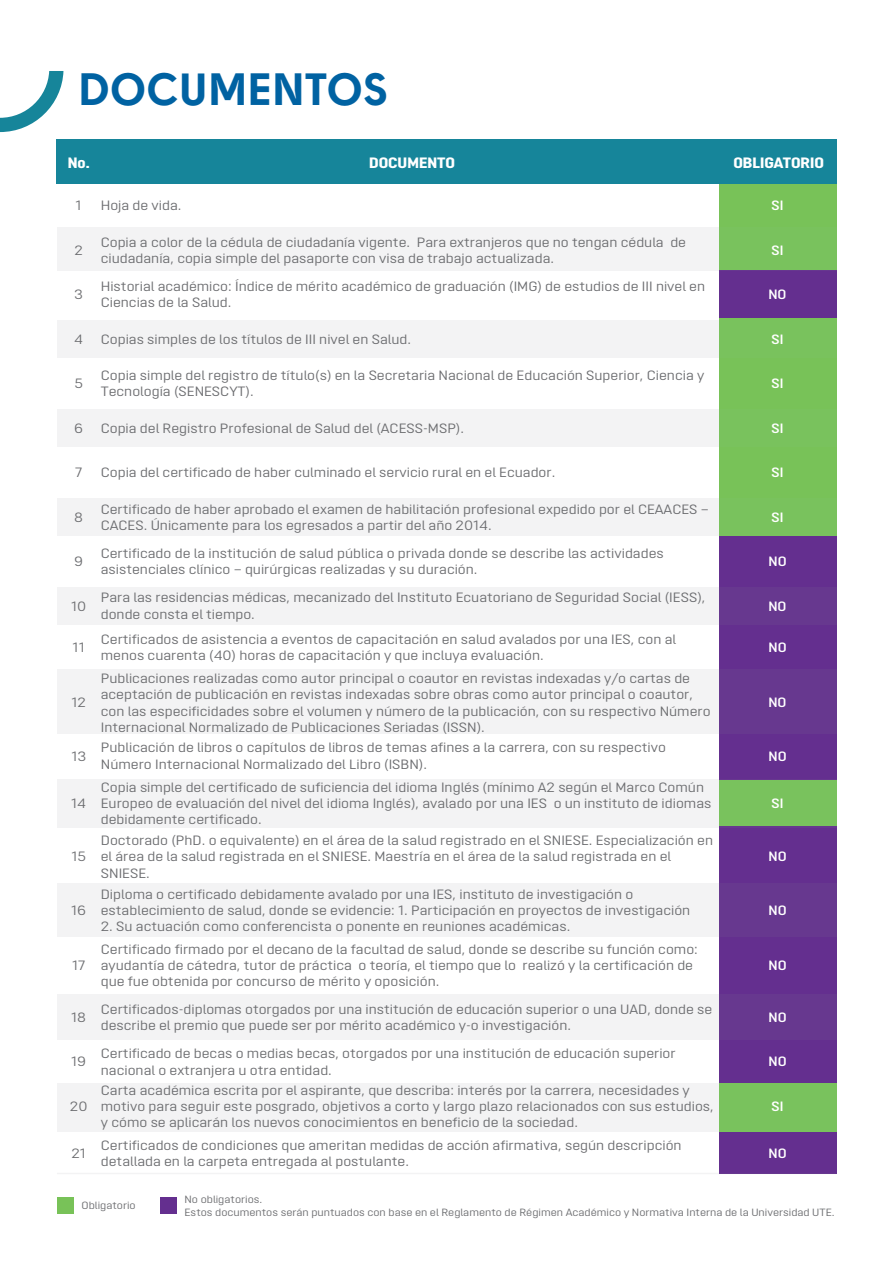
<style>
.page{position:relative;width:893px;height:1263px;background:#fff}
.page>*{position:absolute;margin:0;border:0;box-sizing:border-box;transform-origin:0 0}
.t1{font:45px "Solomon Sans Bold";color:#0062a2}
.t2{font:800 15px "Opinion Pro Extended";color:#fff}
.t3{font:13.5px/16.2px "Opinion Pro Extended";color:#6c6d70}
.t4{font:600 13.5px "Opinion Pro Extended";color:#fff}
.t5{font:10.5px/12.6px "Opinion Pro Extended";color:#6c6d70}
</style>
<div class="page">
<svg style="left:0;top:71px;width:63px;height:61px"></svg>
<div style="left:719px;top:270px;width:117px;height:50px;background:#642f8f"></div>
<div style="left:719px;top:536px;width:117px;height:637px;background:#642f8f"></div>
<div style="left:719px;top:183px;width:117px;height:87px;background:#78c258"></div>
<div style="left:719px;top:319px;width:117px;height:217px;background:#78c258"></div>
<div style="left:57px;top:139px;width:44px;height:44px;background:#16859a"></div>
<div style="left:101px;top:139px;width:618px;height:44px;background:#16859a"></div>
<div style="left:719px;top:139px;width:117px;height:44px;background:#16859a"></div>
<div style="left:57px;top:228px;width:662px;height:43px;background:#f3f3f4"></div>
<div style="left:57px;top:320px;width:662px;height:38px;background:#f3f3f4"></div>
<div style="left:57px;top:409px;width:662px;height:38px;background:#f3f3f4"></div>
<div style="left:57px;top:498px;width:662px;height:38px;background:#f3f3f4"></div>
<div style="left:57px;top:587px;width:662px;height:38px;background:#f3f3f4"></div>
<div style="left:57px;top:669px;width:662px;height:65px;background:#f3f3f4"></div>
<svg style="left:57px;top:779px;width:779px;height:48px;fill:#f3f3f4"></svg>
<div style="left:57px;top:883px;width:662px;height:54px;background:#f3f3f4"></div>
<div style="left:57px;top:994px;width:662px;height:46px;background:#f3f3f4"></div>
<svg style="left:57px;top:1083px;width:779px;height:48px;fill:#f3f3f4"></svg>
<hr style="left:57px;top:1173px;width:779px;height:1px;background:#8a8c8f">
<div style="left:58px;top:1197px;width:16px;height:17px;background:#78c258"></div>
<div style="left:161px;top:1197px;width:16px;height:17px;background:#642f8f"></div>
<h1 class="t1" style="left:79px;top:62px;width:312px">DOCUMENTOS</h1>
<p class="t2" style="left:68px;top:153px;width:24px">No.</p>
<p class="t2" style="left:369px;top:153px;width:87px">DOCUMENTO</p>
<p class="t2" style="left:733px;top:153px;width:92px">OBLIGATORIO</p>
<p class="t3" style="left:76px;top:197px;width:8px">1</p>
<p class="t3" style="left:101px;top:197px;width:82px">Hoja de vida.</p>
<p class="t4" style="left:771px;top:198px;width:13px">SI</p>
<p class="t3" style="left:74px;top:242px;width:10px">2</p>
<p class="t3" style="left:101px;top:234px;width:587px">Copia a color de la cédula de ciudadanía vigente. Para extranjeros que no tengan cédula de ciudadanía, copia simple del pasaporte con visa de trabajo actualizada.</p>
<p class="t4" style="left:771px;top:242px;width:13px">SI</p>
<p class="t3" style="left:74px;top:286px;width:10px">3</p>
<p class="t3" style="left:101px;top:278px;width:606px">Historial académico: Índice de mérito académico de graduación (IMG) de estudios de III nivel en<br>Ciencias de la Salud.</p>
<p class="t4" style="left:768px;top:287px;width:20px">NO</p>
<p class="t3" style="left:74px;top:331px;width:10px">4</p>
<p class="t3" style="left:101px;top:331px;width:312px">Copias simples de los títulos de III nivel en Salud.</p>
<p class="t4" style="left:772px;top:331px;width:13px">SI</p>
<p class="t3" style="left:74px;top:375px;width:10px">5</p>
<p class="t3" style="left:101px;top:367px;width:605px">Copia simple del registro de título(s) en la Secretaria Nacional de Educación Superior, Ciencia y<br>Tecnología (SENESCYT).</p>
<p class="t4" style="left:771px;top:376px;width:13px">SI</p>
<p class="t3" style="left:74px;top:420px;width:11px">6</p>
<p class="t3" style="left:101px;top:420px;width:365px">Copia del Registro Profesional de Salud del (ACESS-MSP).</p>
<p class="t4" style="left:771px;top:420px;width:13px">SI</p>
<p class="t3" style="left:75px;top:464px;width:9px">7</p>
<p class="t3" style="left:101px;top:464px;width:456px">Copia del certificado de haber culminado el servicio rural en el Ecuador.</p>
<p class="t4" style="left:772px;top:464px;width:13px">SI</p>
<p class="t3" style="left:74px;top:509px;width:10px">8</p>
<p class="t3" style="left:101px;top:501px;width:610px">Certificado de haber aprobado el examen de habilitación profesional expedido por el CEAACES –<br>CACES. Únicamente para los egresados a partir del año 2014.</p>
<p class="t4" style="left:772px;top:509px;width:13px">SI</p>
<p class="t3" style="left:74px;top:553px;width:10px">9</p>
<p class="t3" style="left:101px;top:545px;width:564px">Certificado de la institución de salud pública o privada donde se describe las actividades asistenciales clínico – quirúrgicas realizadas y su duración.</p>
<p class="t4" style="left:768px;top:553px;width:20px">NO</p>
<p class="t3" style="left:71px;top:598px;width:17px">10</p>
<p class="t3" style="left:101px;top:589px;width:606px">Para las residencias médicas, mecanizado del Instituto Ecuatoriano de Seguridad Social (IESS), donde consta el tiempo.</p>
<p class="t4" style="left:768px;top:598px;width:20px">NO</p>
<p class="t3" style="left:73px;top:639px;width:14px">11</p>
<p class="t3" style="left:101px;top:631px;width:577px">Certificados de asistencia a eventos de capacitación en salud avalados por una IES, con al menos cuarenta (40) horas de capacitación y que incluya evaluación.</p>
<p class="t4" style="left:768px;top:639px;width:20px">NO</p>
<p class="t3" style="left:71px;top:694px;width:16px">12</p>
<p class="t3" style="left:101px;top:670px;width:611px">Publicaciones realizadas como autor principal o coautor en revistas indexadas y/o cartas de aceptación de publicación en revistas indexadas sobre obras como autor principal o coautor, con las especificidades sobre el volumen y número de la publicación, con su respectivo Número Internacional Normalizado de Publicaciones Seriadas (ISSN).</p>
<p class="t4" style="left:768px;top:695px;width:20px">NO</p>
<p class="t3" style="left:71px;top:747px;width:16px">13</p>
<p class="t3" style="left:101px;top:739px;width:567px">Publicación de libros o capítulos de libros de temas afines a la carrera, con su respectivo<br>Número Internacional Normalizado del Libro (ISBN).</p>
<p class="t4" style="left:768px;top:748px;width:20px">NO</p>
<p class="t3" style="left:71px;top:795px;width:16px">14</p>
<p class="t3" style="left:101px;top:779px;width:612px">Copia simple del certificado de suficiencia del idioma Inglés (mínimo A2 según el Marco Común<br>Europeo de evaluación del nivel del idioma Inglés), avalado por una IES o un instituto de idiomas debidamente certificado.</p>
<p class="t4" style="left:772px;top:796px;width:13px">SI</p>
<p class="t3" style="left:71px;top:848px;width:16px">15</p>
<p class="t3" style="left:101px;top:832px;width:614px">Doctorado (PhD. o equivalente) en el área de la salud registrado en el SNIESE. Especialización en el área de la salud registrada en el SNIESE. Maestría en el área de la salud registrada en el<br>SNIESE.</p>
<p class="t4" style="left:768px;top:849px;width:20px">NO</p>
<p class="t3" style="left:71px;top:902px;width:17px">16</p>
<p class="t3" style="left:101px;top:886px;width:591px">Diploma o certificado debidamente avalado por una IES, instituto de investigación o establecimiento de salud, donde se evidencie: 1. Participación en proyectos de investigación</p>
<p class="t3" style="left:101px;top:918px;width:471px">2. Su actuación como conferencista o ponente en reuniones académicas.</p>
<p class="t4" style="left:768px;top:902px;width:20px">NO</p>
<p class="t3" style="left:72px;top:957px;width:15px">17</p>
<p class="t3" style="left:101px;top:941px;width:599px">Certificado firmado por el decano de la facultad de salud, donde se describe su función como: ayudantía de cátedra, tutor de práctica o teoría, el tiempo que lo realizó y la certificación de que fue obtenida por concurso de mérito y oposición.</p>
<p class="t4" style="left:768px;top:957px;width:20px">NO</p>
<p class="t3" style="left:71px;top:1009px;width:16px">18</p>
<p class="t3" style="left:101px;top:1001px;width:613px">Certificados-diplomas otorgados por una institución de educación superior o una UAD, donde se describe el premio que puede ser por mérito académico y-o investigación.</p>
<p class="t4" style="left:768px;top:1009px;width:20px">NO</p>
<p class="t3" style="left:71px;top:1053px;width:17px">19</p>
<p class="t3" style="left:101px;top:1045px;width:576px">Certificado de becas o medias becas, otorgados por una institución de educación superior nacional o extranjera u otra entidad.</p>
<p class="t4" style="left:768px;top:1054px;width:20px">NO</p>
<p class="t3" style="left:70px;top:1098px;width:19px">20</p>
<p class="t3" style="left:101px;top:1082px;width:615px">Carta académica escrita por el aspirante, que describa: interés por la carrera, necesidades y motivo para seguir este posgrado, objetivos a corto y largo plazo relacionados con sus estudios, y cómo se aplicarán los nuevos conocimientos en beneficio de la sociedad.</p>
<p class="t4" style="left:772px;top:1098px;width:13px">SI</p>
<p class="t3" style="left:71px;top:1145px;width:16px">21</p>
<p class="t3" style="left:101px;top:1137px;width:582px">Certificados de condiciones que ameritan medidas de acción afirmativa, según descripción detallada en la carpeta entregada al postulante.</p>
<p class="t4" style="left:768px;top:1146px;width:20px">NO</p>
<p class="t5" style="left:82px;top:1199px;width:56px">Obligatorio</p>
<p class="t5" style="left:185px;top:1193px;width:652px">No obligatorios.<br>Estos documentos serán puntuados con base en el Reglamento de Régimen Académico y Normativa Interna de la Universidad UTE.</p>
</div>
